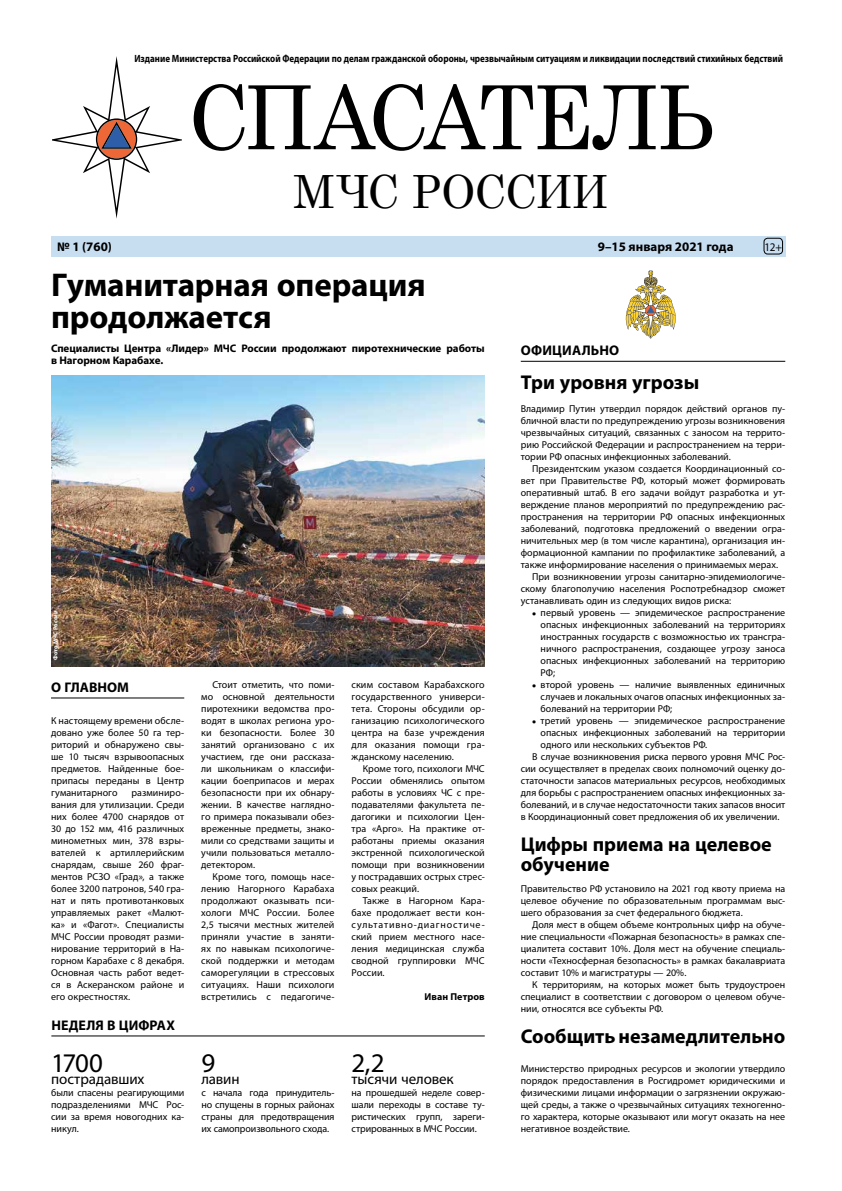
<style>
.page{position:relative;width:842px;height:1191px;background:#fff}
.page>*{position:absolute;margin:0;border:0;box-sizing:border-box;transform-origin:0 0}
.t1{font:88.4px "Century";letter-spacing:-.04em;color:#000;scale:.95 1}
.t2{font:45.9px "Century";letter-spacing:-.02em;color:#000;scale:.95 1}
.t3{font:700 33px/32px "Myriad Pro";letter-spacing:-.005em;color:#000}
.t4{font:27px "Myriad Pro";color:#000}
.t5{font:700 20px/20px "Myriad Pro";color:#000}
.t6{font:15px "Myriad Pro";letter-spacing:-.01em;color:#000}
.t7{font:700 14px "Myriad Pro";letter-spacing:.005em;color:#000}
.t8{font:700 13px "Myriad Pro";color:#000}
.t9{font:11.7px "Myriad Pro";color:#000;scale:.95 1}
.t10{font:700 11px/12px "Myriad Pro";letter-spacing:-.005em;color:#000}
.t11{font:700 10.5px "Myriad Pro";letter-spacing:-.005em;color:#000;scale:.85 1}
.t12{font:10px/12px "Myriad Pro";color:#000;text-align:justify}
.t13{font:700 10px "Myriad Pro";letter-spacing:.005em;color:#000}
.t14{font:700 6px "Myriad Pro";letter-spacing:.02em;color:#fff}
.s1{font-weight:700;font-size:12px}
</style>
<div class="page">
<img style="left:52px;top:376px;width:433px;height:290px">
<div style="left:51px;top:236px;width:734px;height:20px;background:#c7ddf0"></div>
<svg style="left:52px;top:56px;width:129px;height:163px"></svg>
<div style="left:764px;top:238px;width:19px;height:16px;border:1px solid #000;border-radius:4px"></div>
<svg style="left:626px;top:271px;width:49px;height:67px"></svg>
<hr style="left:51px;top:1035px;width:434px;height:1px;background:#000">
<hr style="left:521px;top:361px;width:264px;height:1px;background:#000">
<hr style="left:51px;top:697px;width:133px;height:1px;background:#000">
<p class="t11" style="left:134px;top:52px;width:764px">Издание Министерства Российской Федерации по делам гражданской обороны, чрезвычайным ситуациям и ликвидации последствий стихийных бедствий</p>
<h1 class="t1" style="left:188px;top:43px;width:555px">СПАСАТЕЛЬ</h1>
<h2 class="t2" style="left:293px;top:153px;width:333px">МЧС РОССИИ</h2>
<h3 class="t8" style="left:57px;top:239px;width:56px">№ 1 (760)</h3>
<h3 class="t8" style="left:598px;top:239px;width:137px">9–15 января 2021 года</h3>
<p class="t9" style="left:764px;top:239px;width:20px">12+</p>
<h3 class="t3" style="left:51px;top:270px;width:376px">Гуманитарная операция продолжается</h3>
<p class="t10" style="left:51px;top:342px;width:435px">Специалисты Центра «Лидер» МЧС России продолжают пиротехнические работы в Нагорном Карабахе.</p>
<p class="t14" style="left:52px;top:660px;width:51px;rotate:-90deg">Фото МЧС России</p>
<h3 class="t7" style="left:51px;top:679px;width:79px">О ГЛАВНОМ</h3>
<p class="t12" style="left:51px;top:714px;width:135px">К настоящему времени обсле&shy;довано уже более 50 га тер&shy;риторий и обнаружено свы&shy;ше 10 тысяч взрывоопасных предметов. Найденные бое&shy;припасы переданы в Центр гуманитарного</p>
<p class="t12" style="left:51px;top:786px;width:135px;text-indent:80px">разминиро&shy;вания для утилизации. Среди них более 4700 снарядов от 30 до 152 мм, 416 различных минометных мин, 378 взры&shy;вателей к артиллерийским снарядам, свыше 260 фраг&shy;ментов РСЗО «Град», а также более 3200 патронов, 540 гра&shy;нат и пять противотанковых управляемых ракет «Малют&shy;ка» и «Фагот». Специалисты МЧС России проводят разми&shy;нирование территорий в На&shy;горном Карабахе с 8 декабря.<br>Основная часть работ ведет&shy;ся в Аскеранском районе и его окрестностях.</p>
<h3 class="t7" style="left:52px;top:1017px;width:125px">НЕДЕЛЯ В ЦИФРАХ</h3>
<h3 class="t4" style="left:51px;top:1046px;width:53px">1700</h3>
<h3 class="t6" style="left:51px;top:1069px;width:95px">пострадавших</h3>
<p class="t12" style="left:51px;top:1086px;width:135px">были спасены реагирующими подразделениями МЧС Рос&shy;сии за время новогодних ка&shy;никул.</p>
<p class="t12" style="left:201px;top:678px;width:135px;text-indent:11px">Стоит отметить, что поми&shy;мо основной деятельности пиротехники ведомства про&shy;водят в школах региона уро&shy;ки безопасности. Более 30 занятий организовано с их участием, где они рассказа&shy;ли школьникам о классифи&shy;кации боеприпасов и мерах безопасности при их обнару&shy;жении. В качестве наглядно&shy;го примера показывали обез&shy;вреженные предметы, знако&shy;мили со средствами защиты и учили пользоваться металло&shy;детектором.</p>
<p class="t12" style="left:201px;top:870px;width:135px;text-indent:11px">Кроме того, помощь насе&shy;лению Нагорного Карабаха продолжают оказывать пси&shy;хологи МЧС России. Более 2,5 тысячи местных жителей приняли участие в заняти&shy;ях по навыкам психологиче&shy;ской поддержки и методам саморегуляции в стрессовых ситуациях. Наши психологи встретились с педагогиче-</p>
<p class="t12" style="left:351px;top:678px;width:135px">ским составом Карабахского государственного универси&shy;тета. Cтороны обсудили ор&shy;ганизацию психологического центра на базе учреждения для оказания помощи гра&shy;жданскому населению.</p>
<p class="t12" style="left:351px;top:762px;width:135px;text-indent:11px">Кроме того, психологи МЧС России обменялись опытом работы в условиях ЧС с пре&shy;подавателями факультета пе&shy;дагогики и психологии Цен&shy;тра «Арго». На практике от&shy;работаны приемы оказания экстренной психологической помощи при возникновении у пострадавших острых стрес&shy;совых реакций.</p>
<p class="t12" style="left:351px;top:894px;width:135px;text-indent:11px">Также в Нагорном Кара&shy;бахе продолжает вести кон&shy;сультативно-диагностиче&shy;ский прием местного насе&shy;ления медицинская служба сводной группировки МЧС России.</p>
<p class="t13" style="left:424px;top:991px;width:62px">Иван Петров</p>
<h3 class="t6" style="left:201px;top:1069px;width:40px"><sup>9</sup>лавин</h3>
<p class="t12" style="left:201px;top:1086px;width:135px">с начала года принудитель&shy;но спущены в горных районах страны для предотвращения их самопроизвольного схода.</p>
<h3 class="t4" style="left:352px;top:1046px;width:34px">2,2</h3>
<h3 class="t6" style="left:352px;top:1069px;width:104px">тысячи человек</h3>
<p class="t12" style="left:352px;top:1086px;width:135px">на прошедшей неделе совер&shy;шали переходы в составе ту&shy;ристических групп, зареги&shy;стрированных в МЧС России.</p>
<h3 class="t7" style="left:521px;top:343px;width:100px">ОФИЦИАЛЬНО</h3>
<h3 class="t5" style="left:521px;top:373px;width:180px">Три уровня угрозы</h3>
<p class="t12" style="left:521px;top:402px;width:266px">Владимир Путин утвердил порядок действий органов пу&shy;бличной власти по предупреждению угрозы возникновения чрезвычайных ситуаций, связанных с заносом на террито&shy;рию Российской Федерации и распространением на терри&shy;тории РФ опасных инфекционных заболеваний.</p>
<p class="t12" style="left:532px;top:462px;width:255px">Президентским указом создается Координационный со-</p>
<p class="t12" style="left:521px;top:474px;width:266px">вет при Правительстве РФ, который может формировать</p>
<p class="t12" style="left:521px;top:486px;width:266px">оперативный штаб. В его задачи войдут разработка и ут-</p>
<p class="t12" style="left:521px;top:498px;width:266px">верждение планов мероприятий по предупреждению рас-</p>
<p class="t12" style="left:521px;top:510px;width:266px">пространения на территории РФ опасных инфекционных</p>
<p class="t12" style="left:521px;top:522px;width:266px">заболеваний, подготовка предложений о введении огра-</p>
<p class="t12" style="left:521px;top:534px;width:266px">ничительных мер (в том числе карантина), организация ин-</p>
<p class="t12" style="left:521px;top:546px;width:266px">формационной кампании по профилактике заболеваний, а</p>
<p class="t12" style="left:521px;top:558px;width:259px">также информирование населения о принимаемых мерах.</p>
<p class="t12" style="left:532px;top:570px;width:255px">При возникновении угрозы санитарно-эпидемиологиче-</p>
<p class="t12" style="left:521px;top:582px;width:266px">скому благополучию населения Роспотребнадзор сможет</p>
<p class="t12" style="left:521px;top:594px;width:212px">устанавливать один из следующих видов риска:</p>
<p class="t12" style="left:541px;top:606px;width:246px;text-indent:-9px"><span class="s1">•</span> первый уровень — эпидемическое распространение опасных инфекционных заболеваний на территориях иностранных государств с возможностью их трансгра&shy;ничного распространения, создающее угрозу заноса опасных инфекционных заболеваний на территорию РФ;</p>
<p class="t12" style="left:541px;top:678px;width:246px;text-indent:-9px"><span class="s1">•</span> второй уровень — наличие выявленных единичных случаев и локальных очагов опасных инфекционных за&shy;болеваний на территории РФ;</p>
<p class="t12" style="left:532px;top:714px;width:255px"><span class="s1">•</span> третий уровень — эпидемическое распространение</p>
<p class="t12" style="left:541px;top:726px;width:246px">опасных инфекционных заболеваний на территории</p>
<p class="t12" style="left:541px;top:738px;width:168px">одного или нескольких субъектов РФ.</p>
<p class="t12" style="left:532px;top:750px;width:255px">В случае возникновения риска первого уровня МЧС Рос-</p>
<p class="t12" style="left:521px;top:762px;width:266px">сии осуществляет в пределах своих полномочий оценку до-</p>
<p class="t12" style="left:521px;top:774px;width:266px">статочности запасов материальных ресурсов, необходимых</p>
<p class="t12" style="left:521px;top:786px;width:266px">для борьбы с распространением опасных инфекционных за-</p>
<p class="t12" style="left:521px;top:798px;width:266px">болеваний, и в случае недостаточности таких запасов вносит</p>
<p class="t12" style="left:521px;top:810px;width:260px">в Координационный совет предложения об их увеличении.</p>
<h3 class="t5" style="left:521px;top:835px;width:253px">Цифры приема на целевое обучение</h3>
<p class="t12" style="left:521px;top:882px;width:266px">Правительство РФ установило на 2021 год квоту приема на целевое обучение по образовательным программам выс&shy;шего образования за счет федерального бюджета.</p>
<p class="t12" style="left:521px;top:918px;width:266px;text-indent:11px">Доля мест в общем объеме контрольных цифр на обуче&shy;ние специальности «Пожарная безопасность» в рамках спе&shy;циалитета составит 10%. Доля мест на обучение специаль&shy;ности «Техносферная безопасность» в рамках бакалавриата составит 10% и магистратуры — 20%.</p>
<p class="t12" style="left:521px;top:978px;width:266px;text-indent:11px">К территориям, на которых может быть трудоустроен специалист в соответствии с договором о целевом обуче&shy;нии, относятся все субъекты РФ.</p>
<h3 class="t5" style="left:521px;top:1027px;width:266px">Сообщить незамедлительно</h3>
<p class="t12" style="left:521px;top:1062px;width:266px">Министерство природных ресурсов и экологии утвердило порядок предоставления в Росгидромет юридическими и физическими лицами информации о загрязнении окружаю&shy;щей среды, а также о чрезвычайных ситуациях техногенно&shy;го характера, которые оказывают или могут оказать на нее негативное воздействие.</p>
</div>
